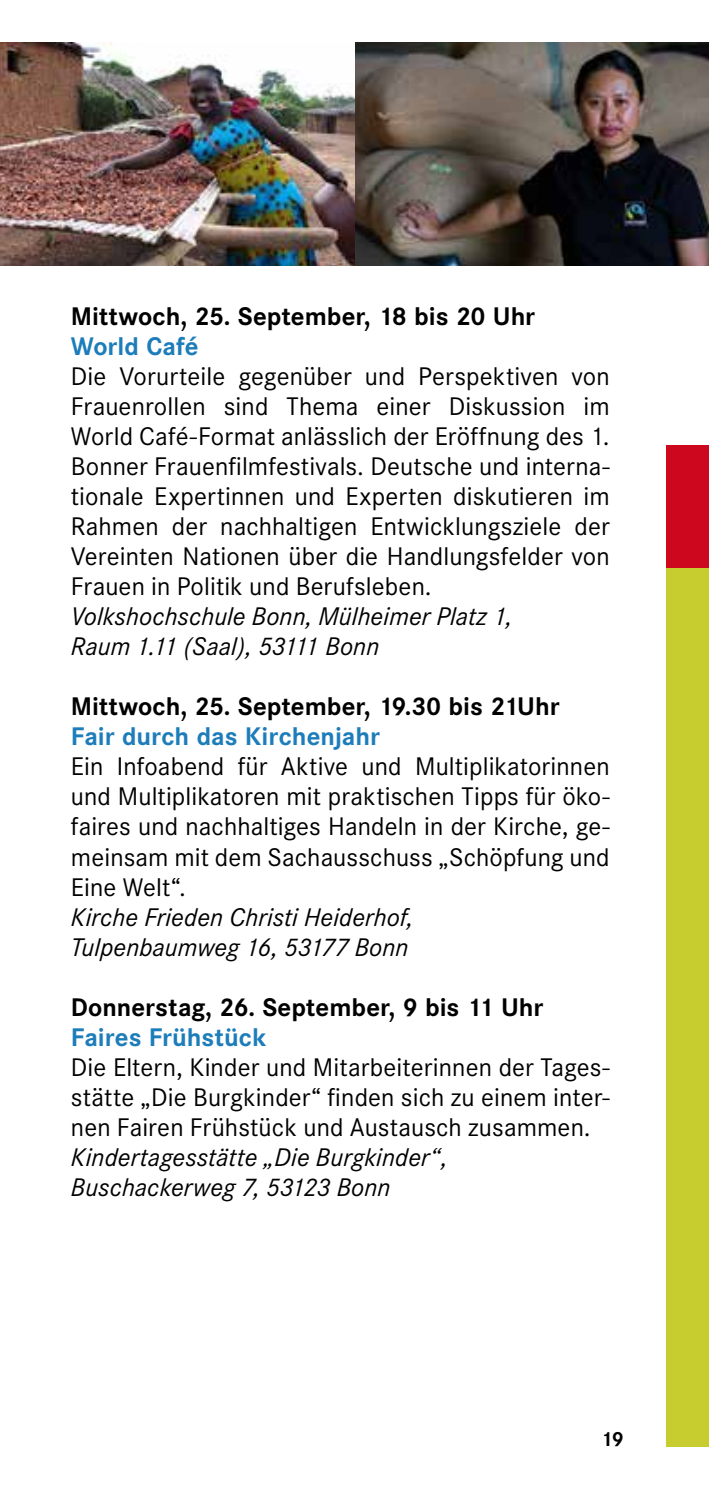
<style>
.page{position:relative;width:709px;height:1489px;background:#fff}
.page>*{position:absolute;margin:0;border:0;box-sizing:border-box;transform-origin:0 0}
.t1{font:25px/30px "Corporate SBQ";letter-spacing:.005em;color:#000;text-align:justify}
.t2{font:italic 25px/30px "Corporate SBQ";letter-spacing:.005em;color:#000}
.t3{font:700 25px "Corporate SBQ";color:#000}
.t4{font:700 25px "Corporate SBQ";color:#1d7dba}
.t5{font:700 20px "Corporate SBQ";color:#000}
</style>
<div class="page">
<div style="left:666px;top:445px;width:43px;height:1001px;background:#c7cd2e"></div>
<img style="left:0;top:43px;width:709px;height:222px">
<div style="left:666px;top:445px;width:43px;height:123px;background:#cd071e"></div>
<p class="t3" style="left:71px;top:301px;width:466px">Mittwoch, 25. September, 18 bis 20 Uhr</p>
<p class="t4" style="left:71px;top:331px;width:129px">World Café</p>
<p class="t1" style="left:71px;top:362px;width:540px">Die Vorurteile gegenüber und Perspektiven von Frauenrollen sind Thema einer Diskussion im World Café-Format anlässlich der Eröffnung des 1.<br>Bonner Frauenfilmfestivals. Deutsche und interna&shy;tionale Expertinnen und Experten diskutieren im Rahmen der nachhaltigen Entwicklungsziele der Vereinten Nationen über die Handlungsfelder von Frauen in Politik und Berufsleben.</p>
<p class="t2" style="left:71px;top:601px;width:443px">Volkshochschule Bonn, Mülheimer Platz 1,<br>Raum 1.11 (Saal), 53111 Bonn</p>
<p class="t3" style="left:71px;top:691px;width:490px">Mittwoch, 25. September, 19.30 bis 21Uhr</p>
<p class="t4" style="left:71px;top:721px;width:311px">Fair durch das Kirchenjahr</p>
<p class="t1" style="left:71px;top:752px;width:540px">Ein Infoabend für Aktive und Multiplikatorinnen und Multiplikatoren mit praktischen Tipps für öko&shy;faires und nachhaltiges Handeln in der Kirche, ge&shy;meinsam mit dem Sachausschuss „Schöpfung und Eine Welt“.</p>
<p class="t2" style="left:71px;top:901px;width:344px">Kirche Frieden Christi Heiderhof,<br>Tulpenbaumweg 16, 53177 Bonn</p>
<p class="t3" style="left:71px;top:991px;width:474px">Donnerstag, 26. September, 9 bis 11 Uhr</p>
<p class="t4" style="left:71px;top:1021px;width:197px">Faires Frühstück</p>
<p class="t1" style="left:71px;top:1052px;width:540px">Die Eltern, Kinder und Mitarbeiterinnen der Tages&shy;stätte „Die Burgkinder“ finden sich zu einem inter&shy;nen Fairen Frühstück und Austausch zusammen.</p>
<p class="t2" style="left:71px;top:1141px;width:378px">Kindertagesstätte „Die Burgkinder“,<br>Buschackerweg 7, 53123 Bonn</p>
<p class="t5" style="left:601px;top:1426px;width:25px">19</p>
</div>
